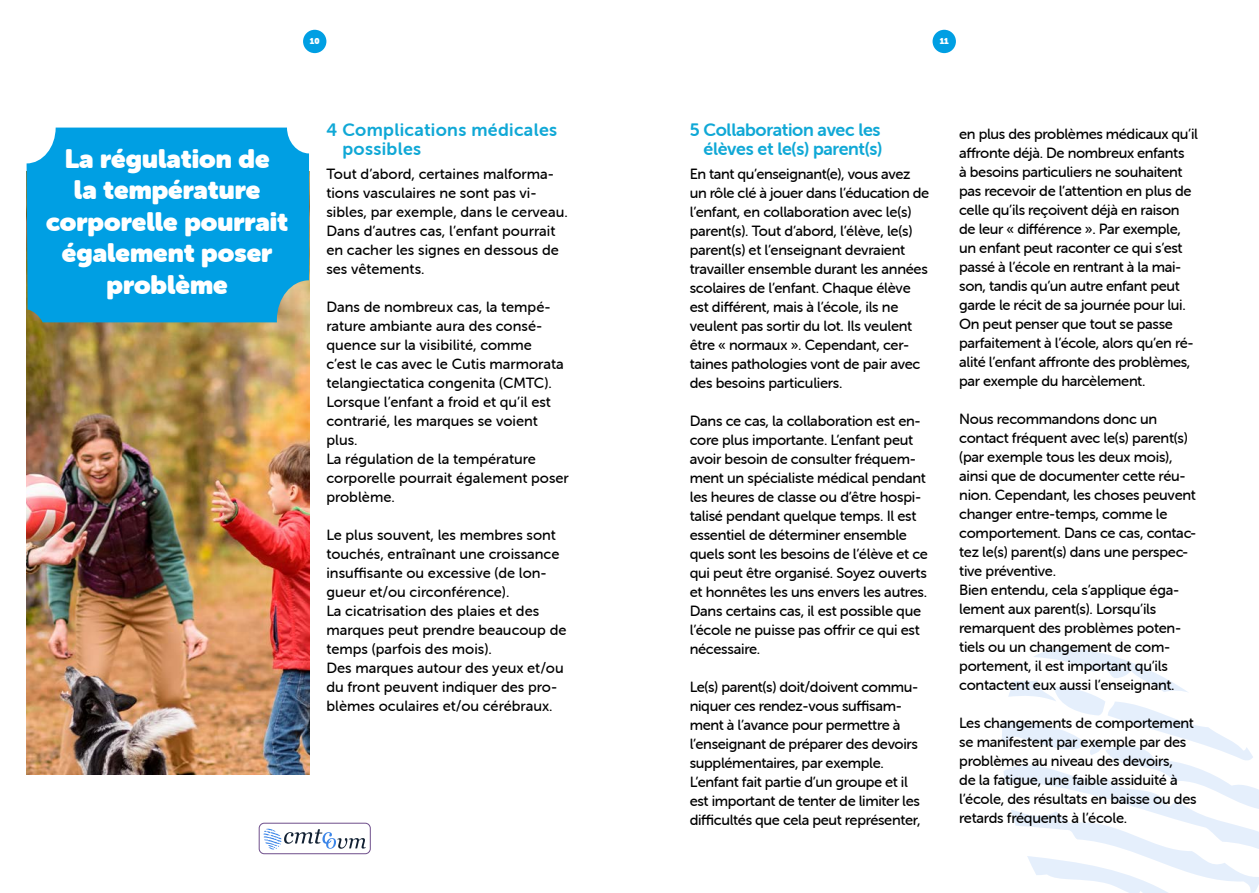
<style>
.page{position:relative;width:1259px;height:893px;background:#fff}
.page>*{position:absolute;margin:0;border:0;box-sizing:border-box;transform-origin:0 0}
.t1{font:26.25px/31.5px "Museo Sans Rounded";color:#fff;text-align:center}
.t2{font:18px/19px "Museo Sans Rounded 700";letter-spacing:-.02em;color:#10a8d6;text-align:right}
.t3{font:18px/19px "Museo Sans Rounded 700";letter-spacing:.02em;color:#10a8d6}
.t4{font:14.85px/19px "Museo Sans Rounded 500";letter-spacing:-.02em;color:#000}
.t5{font:14.85px/19px "Museo Sans Rounded 500";color:#000}
.t6{font:8.4px "Museo Sans Rounded";color:#fff}
</style>
<div class="page">
<div style="left:303px;top:30px;width:23px;height:23px;background:#009fe3;border-radius:50%"></div>
<div style="left:932px;top:30px;width:24px;height:23px;background:#009fe3;border-radius:50%"></div>
<img style="left:27px;top:322px;width:282px;height:452px">
<div style="left:27px;top:128px;width:282px;height:194px;background:#009fe3"></div>
<svg style="left:1002px;top:648px;width:257px;height:245px"></svg>
<div style="left:259px;top:823px;width:111px;height:31px;border:1px solid #6e4e8b;border-radius:5px"></div>
<svg style="left:264px;top:828px;width:102px;height:21px"></svg>
<p class="t6" style="left:310px;top:36px;width:11px">10</p>
<p class="t6" style="left:939px;top:36px;width:11px">11</p>
<h1 class="t1" style="left:46px;top:143px;width:243px">La régulation de<br>la température corporelle pourrait également poser problème</h1>
<p class="t3" style="left:342px;top:120px;width:216px;text-indent:-16px">4 Complications médicales possibles</p>
<p class="t5" style="left:326px;top:164px;width:243px">Tout d’abord, certaines malforma&shy;tions vasculaires ne sont pas vi&shy;sibles, par exemple, dans le cerveau.<br>Dans d’autres cas, l’enfant pourrait en cacher les signes en dessous de ses vêtements.</p>
<p class="t5" style="left:326px;top:298px;width:244px">Dans de nombreux cas, la tempé&shy;rature ambiante aura des consé&shy;quence sur la visibilité, comme<br>c’est le cas avec le Cutis marmorata telangiectatica congenita (CMTC).<br>Lorsque l’enfant a froid et qu’il est contrarié, les marques se voient plus.<br>La régulation de la température corporelle pourrait également poser problème.</p>
<p class="t5" style="left:326px;top:526px;width:242px">Le plus souvent, les membres sont touchés, entraînant une croissance insuffisante ou excessive (de lon&shy;gueur et/ou circonférence).<br>La cicatrisation des plaies et des marques peut prendre beaucoup de temps (parfois des mois).<br>Des marques autour des yeux et/ou du front peuvent indiquer des pro&shy;blèmes oculaires et/ou cérébraux.</p>
<p class="t2" style="left:689px;top:120px;width:194px">5 Collaboration avec les élèves et le(s) parent(s)</p>
<p class="t4" style="left:689px;top:164px;width:241px">En tant qu’enseignant(e), vous avez un rôle clé à jouer dans l’éducation de l’enfant, en collaboration avec le(s) parent(s). Tout d’abord, l’élève, le(s) parent(s) et l’enseignant devraient travailler ensemble durant les années scolaires de l’enfant. Chaque élève est différent, mais à l’école, ils ne veulent pas sortir du lot. Ils veulent être « normaux ». Cependant, cer&shy;taines pathologies vont de pair avec des besoins particuliers.</p>
<p class="t4" style="left:689px;top:412px;width:240px">Dans ce cas, la collaboration est en&shy;core plus importante. L’enfant peut avoir besoin de consulter fréquem&shy;ment un spécialiste médical pendant les heures de classe ou d’être hospi&shy;talisé pendant quelque temps. Il est essentiel de déterminer ensemble quels sont les besoins de l’élève et ce qui peut être organisé. Soyez ouverts et honnêtes les uns envers les autres.<br>Dans certains cas, il est possible que l’école ne puisse pas offrir ce qui est nécessaire.</p>
<p class="t4" style="left:689px;top:678px;width:232px">Le(s) parent(s) doit/doivent commu&shy;niquer ces rendez-vous suffisam&shy;ment à l’avance pour permettre à l’enseignant de préparer des devoirs supplémentaires, par exemple.<br>L’enfant fait partie d’un groupe et il est important de tenter de limiter les difficultés que cela peut représenter,</p>
<p class="t4" style="left:959px;top:124px;width:240px">en plus des problèmes médicaux qu’il affronte déjà. De nombreux enfants<br>à besoins particuliers ne souhaitent pas recevoir de l’attention en plus de celle qu’ils reçoivent déjà en raison de leur « différence ». Par exemple, un enfant peut raconter ce qui s’est passé à l’école en rentrant à la mai&shy;son, tandis qu’un autre enfant peut garde le récit de sa journée pour lui.<br>On peut penser que tout se passe parfaitement à l’école, alors qu’en ré&shy;alité l’enfant affronte des problèmes, par exemple du harcèlement.</p>
<p class="t4" style="left:959px;top:409px;width:239px">Nous recommandons donc un contact fréquent avec le(s) parent(s) (par exemple tous les deux mois), ainsi que de documenter cette réu&shy;nion. Cependant, les choses peuvent changer entre-temps, comme le comportement. Dans ce cas, contac&shy;tez le(s) parent(s) dans une perspec&shy;tive préventive.<br>Bien entendu, cela s’applique éga&shy;lement aux parent(s). Lorsqu’ils remarquent des problèmes poten&shy;tiels ou un changement de com&shy;portement, il est important qu’ils contactent eux aussi l’enseignant.</p>
<p class="t4" style="left:959px;top:713px;width:239px">Les changements de comportement se manifestent par exemple par des problèmes au niveau des devoirs,<br>de la fatigue, une faible assiduité à l’école, des résultats en baisse ou des retards fréquents à l’école.</p>
</div>
